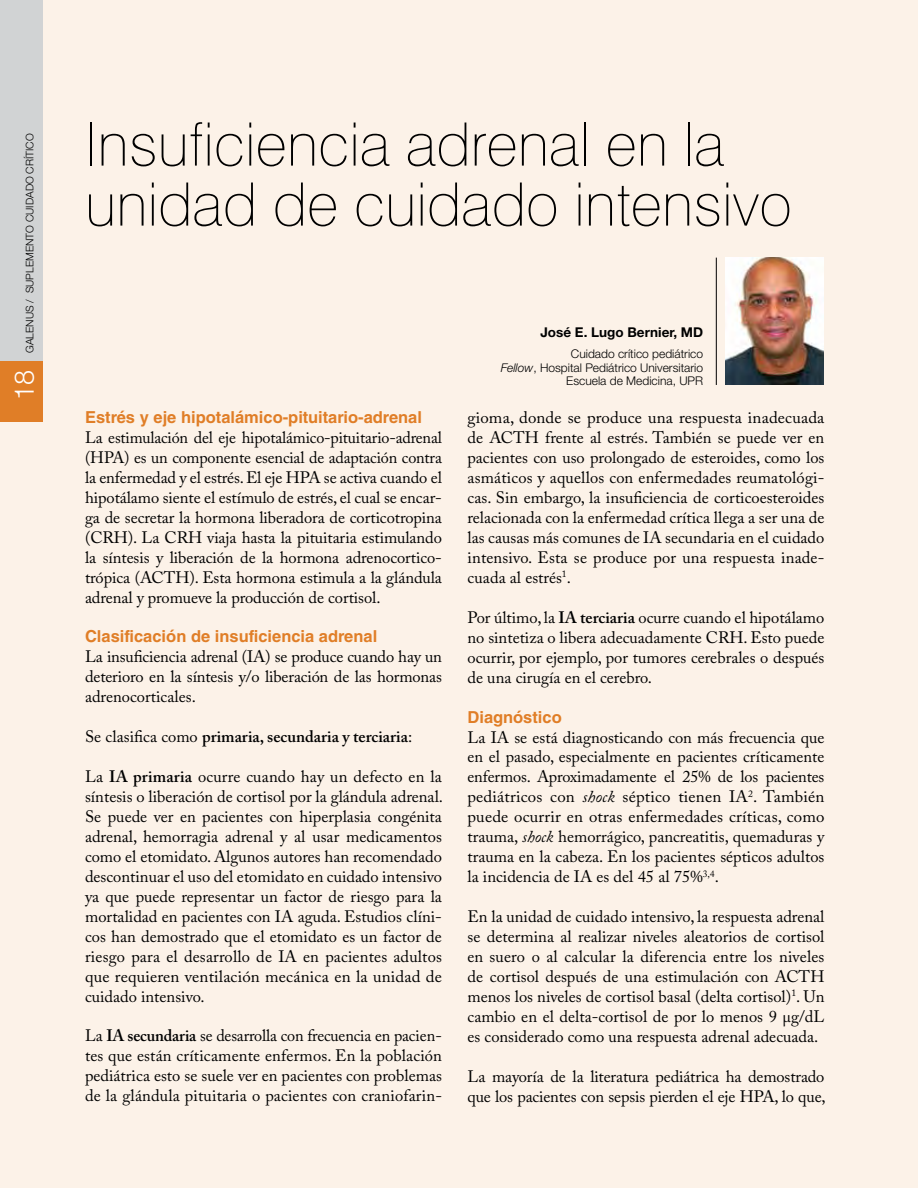
<style>
.page{position:relative;width:918px;height:1188px;background:#fff}
.page>*{position:absolute;margin:0;border:0;box-sizing:border-box;transform-origin:0 0}
.t1{font:100 60px/60px "Swiss 721 BT";color:#000}
.t2{font:300 27px "Helvetica Neue";color:#fff}
.t3{font:16.5px/20px "Adobe Caslon Pro";color:#000;text-align:justify}
.t4{font:700 16.5px "Helvetica LT Std";color:#e07e27}
.t5{font:600 16.5px "Adobe Caslon Pro";color:#000}
.t6{font:700 13.5px "Helvetica Neue";color:#000}
.t7{font:300 12px/13.5px "Helvetica Neue";color:#000;text-align:right}
.t8{font:300 10.5px "Helvetica Neue";color:#000}
.s1{font-weight:400}
.s2{font-weight:600}
.s3{font-style:italic}
</style>
<div class="page">
<div style="left:0;top:0;width:917px;height:1188px;background:#fcf2e8"></div>
<hr style="left:716px;top:258px;width:1px;height:127px;background:#000">
<img style="left:726px;top:257px;width:98px;height:128px">
<div style="left:0;top:0;width:43px;height:412px;background:#d1d3d4"></div>
<div style="left:0;top:361px;width:43px;height:61px;background:#e07e27"></div>
<p class="t8" style="left:23px;top:353px;width:221px;rotate:-90deg">GALENUS / SUPLEMENTO CUIDADO CRÍTICO</p>
<h2 class="t2" style="left:8px;top:400px;width:32px;rotate:-90deg">18</h2>
<h1 class="t1" style="left:85px;top:114px;width:708px">Insuficiencia adrenal en la unidad de cuidado intensivo</h1>
<p class="t4" style="left:85px;top:407px;width:339px">Estrés y eje hipotalámico-pituitario-adrenal</p>
<p class="t3" style="left:85px;top:427px;width:359px">La estimulación del eje hipotalámico-pituitario-adrenal (HPA) es un componente esencial de adaptación contra la enfermedad y el estrés. El eje HPA se activa cuando el hipotálamo siente el estímulo de estrés, el cual se encar&shy;ga de secretar la hormona liberadora de corticotropina (CRH). La CRH viaja hasta la pituitaria estimulando la síntesis y liberación de la hormona adrenocortico&shy;trópica (ACTH). Esta hormona estimula a la glándula adrenal y promueve la producción de cortisol.</p>
<p class="t4" style="left:85px;top:627px;width:294px">Clasificación de insuficiencia adrenal</p>
<p class="t3" style="left:85px;top:647px;width:358px">La insuficiencia adrenal (IA) se produce cuando hay un deterioro en la síntesis y/o liberación de las hormonas adrenocorticales.</p>
<p class="t5" style="left:85px;top:727px;width:329px"><span class="s1">Se clasifica como</span> primaria, secundaria y terciaria<span class="s1">:</span></p>
<p class="t3" style="left:85px;top:766px;width:360px">La <span class="s2">IA primaria</span> ocurre cuando hay un defecto en la síntesis o liberación de cortisol por la glándula adrenal.<br>Se puede ver en pacientes con hiperplasia congénita adrenal, hemorragia adrenal y al usar medicamentos como el etomidato. Algunos autores han recomendado descontinuar el uso del etomidato en cuidado intensivo ya que puede representar un factor de riesgo para la mortalidad en pacientes con IA aguda. Estudios clíni&shy;cos han demostrado que el etomidato es un factor de riesgo para el desarrollo de IA en pacientes adultos que requieren ventilación mecánica en la unidad de cuidado intensivo.</p>
<p class="t3" style="left:85px;top:1026px;width:358px">La <span class="s2">IA secundaria</span> se desarrolla con frecuencia en pacien&shy;tes que están críticamente enfermos. En la población pediátrica esto se suele ver en pacientes con problemas de la glándula pituitaria o pacientes con craniofarin-</p>
<p class="t6" style="left:540px;top:324px;width:164px">José E. Lugo Bernier, MD</p>
<p class="t7" style="left:501px;top:347px;width:204px">Cuidado crítico pediátrico<br><span class="s3">Fellow</span>, Hospital Pediátrico Universitario<br>Escuela de Medicina, UPR</p>
<p class="t3" style="left:468px;top:408px;width:359px">gioma, donde se produce una respuesta inadecuada de ACTH frente al estrés. También se puede ver en pacientes con uso prolongado de esteroides, como los asmáticos y aquellos con enfermedades reumatológi&shy;cas. Sin embargo, la insuficiencia de corticoesteroides relacionada con la enfermedad crítica llega a ser una de las causas más comunes de IA secundaria en el cuidado intensivo. Esta se produce por una respuesta inade&shy;cuada al estrés<sup>1</sup>.</p>
<p class="t3" style="left:468px;top:607px;width:358px">Por último, la <span class="s2">IA terciaria</span> ocurre cuando el hipotálamo no sintetiza o libera adecuadamente CRH. Esto puede ocurrir, por ejemplo, por tumores cerebrales o después de una cirugía en el cerebro.</p>
<p class="t4" style="left:468px;top:707px;width:96px">Diagnóstico</p>
<p class="t3" style="left:468px;top:727px;width:358px">La IA se está diagnosticando con más frecuencia que en el pasado, especialmente en pacientes críticamente enfermos. Aproximadamente el 25% de los pacientes pediátricos con <span class="s3">shock</span> séptico tienen IA<sup>2</sup>. También puede ocurrir en otras enfermedades críticas, como trauma, <span class="s3">shock</span> hemorrágico, pancreatitis, quemaduras y trauma en la cabeza. En los pacientes sépticos adultos la incidencia de IA es del 45 al 75%<sup>3,4</sup>.</p>
<p class="t3" style="left:468px;top:906px;width:358px">En la unidad de cuidado intensivo, la respuesta adrenal se determina al realizar niveles aleatorios de cortisol en suero o al calcular la diferencia entre los niveles de cortisol después de una estimulación con ACTH menos los niveles de cortisol basal (delta cortisol)<sup>1</sup>. Un cambio en el delta-cortisol de por lo menos 9 µg/dL es considerado como una respuesta adrenal adecuada.</p>
<p class="t3" style="left:468px;top:1066px;width:360px">La mayoría de la literatura pediátrica ha demostrado que los pacientes con sepsis pierden el eje HPA, lo que,</p>
</div>
